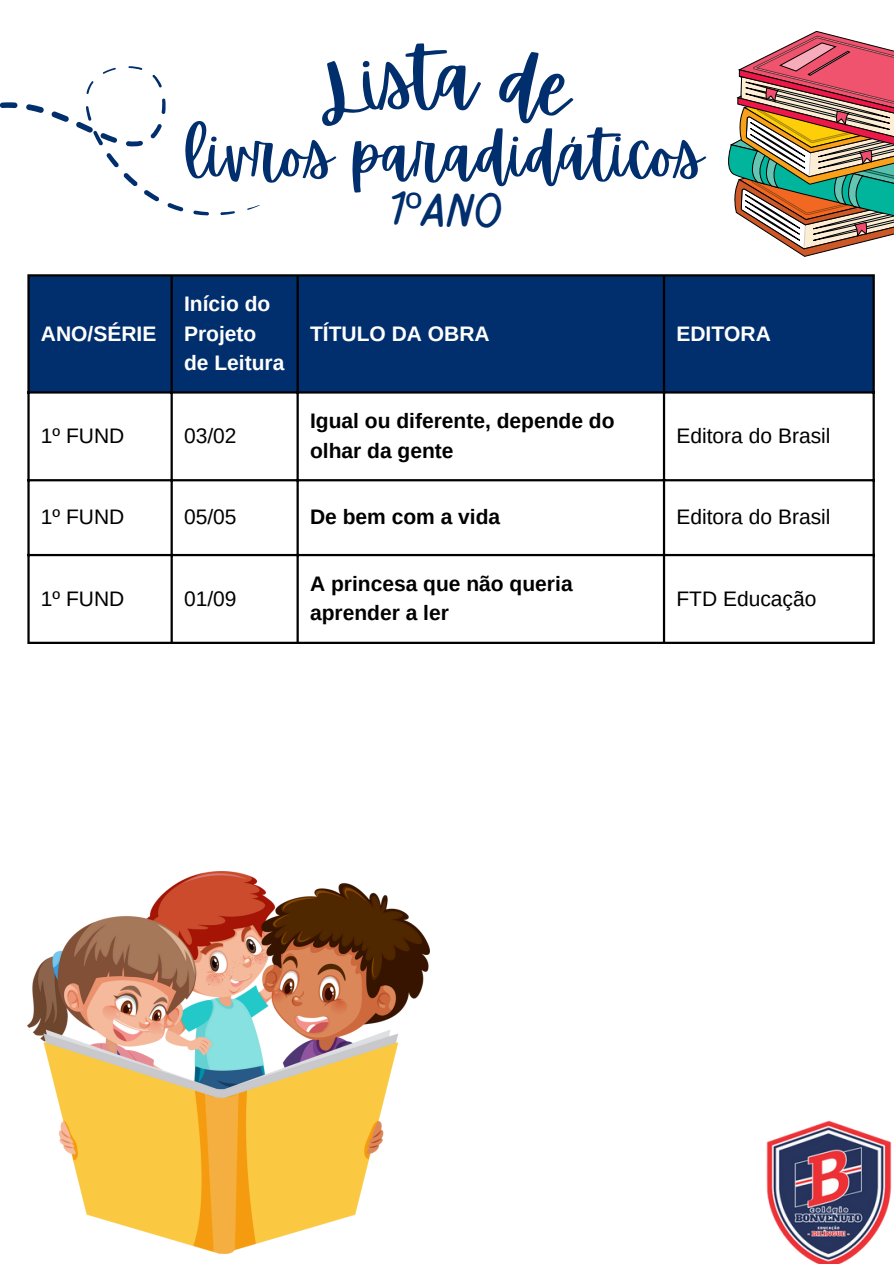
<style>
.page{position:relative;width:894px;height:1264px;background:#fff}
.page>*{position:absolute;margin:0;border:0;box-sizing:border-box;transform-origin:0 0}
.t1{font:62.85px "Apricots";color:#012f6d}
.t2{font:100 47.85px "Pluma";color:#012f6d}
.t3{font:700 21px/29.2px "Arimo";color:#000}
.t4{font:21px "Arimo";color:#000}
.t5{font:700 21px/29.2px "Arimo";color:#fff}
.s1{font-family:"Noto Sans";font-weight:400}
</style>
<div class="page">
<svg style="left:247px;top:205px;width:12px;height:5px"></svg>
<svg style="left:220px;top:211px;width:15px;height:4px"></svg>
<svg style="left:193px;top:210px;width:16px;height:5px"></svg>
<svg style="left:167px;top:203px;width:16px;height:8px"></svg>
<svg style="left:144px;top:190px;width:15px;height:11px"></svg>
<svg style="left:123px;top:173px;width:15px;height:13px"></svg>
<svg style="left:106px;top:153px;width:13px;height:14px"></svg>
<svg style="left:86px;top:81px;width:7px;height:13px"></svg>
<svg style="left:103px;top:68px;width:13px;height:6px"></svg>
<svg style="left:128px;top:66px;width:14px;height:4px"></svg>
<svg style="left:152px;top:75px;width:10px;height:13px"></svg>
<svg style="left:161px;top:98px;width:5px;height:16px"></svg>
<svg style="left:150px;top:124px;width:12px;height:15px"></svg>
<svg style="left:126px;top:141px;width:17px;height:6px"></svg>
<svg style="left:76px;top:106px;width:41px;height:40px"></svg>
<svg style="left:51px;top:111px;width:18px;height:11px"></svg>
<svg style="left:26px;top:104px;width:18px;height:9px"></svg>
<svg style="left:0;top:102px;width:18px;height:6px"></svg>
<img style="left:766px;top:1120px;width:126px;height:143px">
<div style="left:30px;top:276px;width:842px;height:115px;background:#012f6d"></div>
<hr style="left:27px;top:276px;width:3px;height:365px;background:#000">
<hr style="left:170px;top:276px;width:3px;height:365px;background:#000">
<hr style="left:296px;top:276px;width:3px;height:365px;background:#000">
<hr style="left:662px;top:276px;width:3px;height:365px;background:#000">
<hr style="left:872px;top:276px;width:2px;height:365px;background:#000">
<hr style="left:27px;top:274px;width:847px;height:2px;background:#000">
<hr style="left:27px;top:391px;width:847px;height:2px;background:#000">
<hr style="left:27px;top:479px;width:847px;height:2px;background:#000">
<hr style="left:27px;top:554px;width:847px;height:2px;background:#000">
<hr style="left:27px;top:641px;width:847px;height:3px;background:#000">
<svg style="left:728px;top:31px;width:165px;height:225px"></svg>
<img style="left:27px;top:871px;width:402px;height:382px">
<h1 class="t5" style="left:41px;top:319px;width:117px">ANO/SÉRIE</h1>
<p class="t1" style="left:188px;top:118px;width:516px">livros paradidáticos</p>
<h2 class="t2" style="left:387px;top:189px;width:117px">1<span class="s1">º</span>ANO</h2>
<p class="t5" style="left:184px;top:289px;width:102px">Início do<br>Projeto de Leitura</p>
<h2 class="t5" style="left:310px;top:319px;width:181px">TÍTULO DA OBRA</h2>
<p class="t5" style="left:676px;top:319px;width:96px">EDITORA</p>
<p class="t4" style="left:41px;top:424px;width:85px">1º FUND</p>
<p class="t4" style="left:184px;top:424px;width:54px">03/02</p>
<p class="t3" style="left:310px;top:406px;width:306px">Igual ou diferente, depende do olhar da gente</p>
<p class="t4" style="left:676px;top:424px;width:155px">Editora do Brasil</p>
<p class="t4" style="left:41px;top:505px;width:85px">1º FUND</p>
<p class="t4" style="left:184px;top:505px;width:54px">05/05</p>
<p class="t3" style="left:310px;top:502px;width:192px">De bem com a vida</p>
<p class="t4" style="left:676px;top:505px;width:155px">Editora do Brasil</p>
<p class="t4" style="left:41px;top:586px;width:85px">1º FUND</p>
<p class="t4" style="left:184px;top:586px;width:54px">01/09</p>
<p class="t3" style="left:310px;top:569px;width:264px">A princesa que não queria aprender a ler</p>
<p class="t4" style="left:676px;top:586px;width:141px">FTD Educação</p>
</div>
